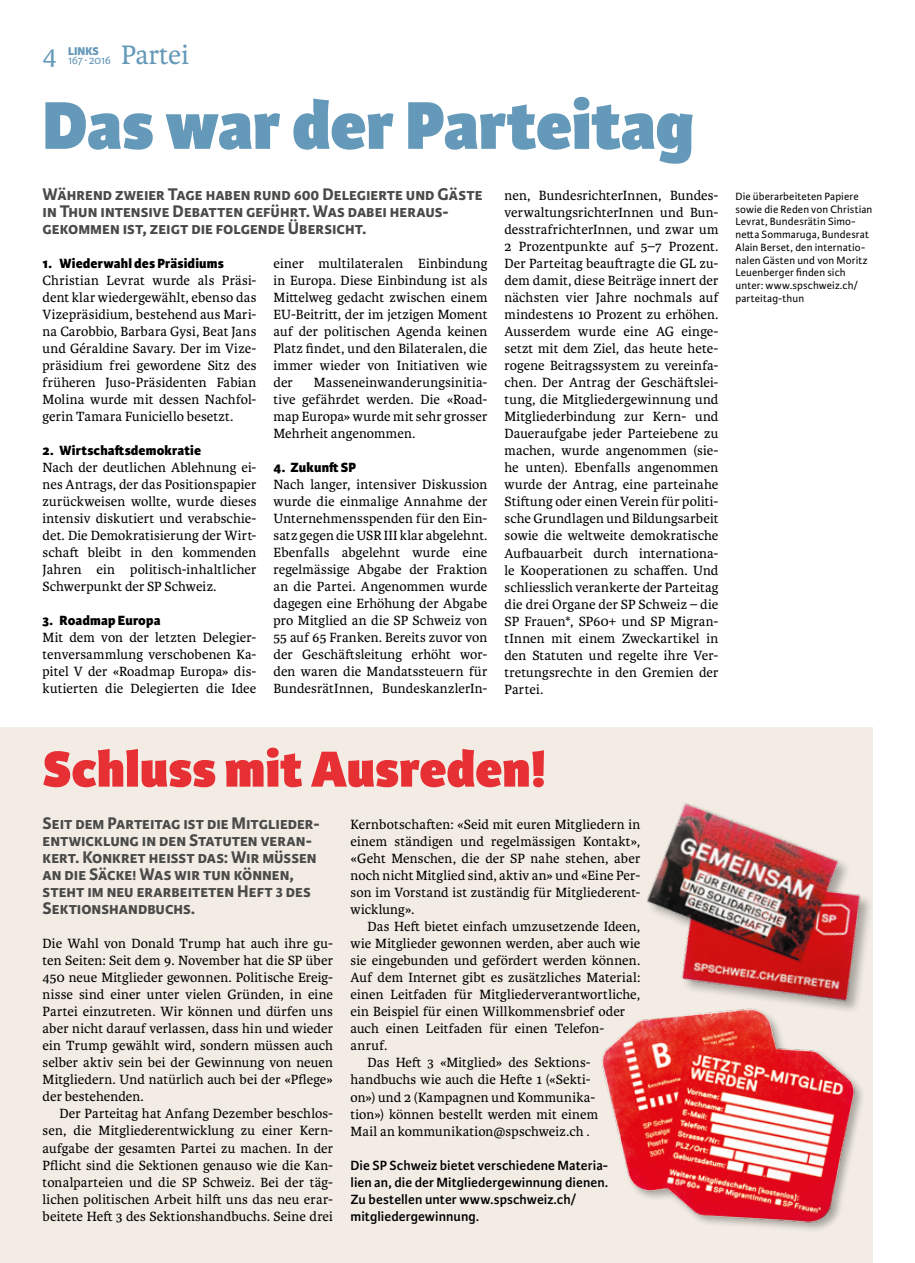
<style>
.page{position:relative;width:915px;height:1263px;background:#fff}
.page>*{position:absolute;margin:0;border:0;box-sizing:border-box;transform-origin:0 0}
.t1{font:800 72px "Karmina Sans";color:#6599b9}
.t2{font:800 54px "Karmina Sans";color:#e73034}
.t3{font:28.5px "Karmina";color:#6599b9}
.t4{font:700 18px/17px "Karmina Sans";color:#4a4a49}
.t5{font:14.25px/17px "Karmina";letter-spacing:.01em;color:#000;text-align:justify}
.t6{font:600 14.25px/17px "Karmina Sans";letter-spacing:.005em;color:#000}
.t7{font:800 14.25px "Karmina Sans";letter-spacing:.01em;color:#000}
.t8{font:12px "Karmina Sans";letter-spacing:-.04em;color:#6599b9}
.t9{font:800 12px "Karmina Sans";color:#6599b9}
.t10{font:11.25px/12.8px "Karmina Sans";letter-spacing:.015em;color:#000}
</style>
<div class="page">
<div style="left:0;top:727px;width:872px;height:536px;background:#f2ece4"></div>
<img style="left:646px;top:768px;width:227px;height:272px">
<div style="left:600px;top:1007px;width:265px;height:226px;background:#f2ece4"></div>
<img style="left:601px;top:1003px;width:260px;height:226px">
<p class="t8" style="left:68px;top:53px;width:45px">167 ∙ 2016</p>
<h3 class="t3" style="left:121px;top:39px;width:69px">Partei</h3>
<h1 class="t1" style="left:43px;top:83px;width:652px">Das war der Parteitag</h1>
<p class="t4" style="left:43px;top:186px;width:441px">Während zweier Tage haben rund 600 Delegierte und Gäste in Thun intensive Debatten geführt. Was dabei heraus&shy;gekommen ist, zeigt die folgende Übersicht.</p>
<p class="t7" style="left:43px;top:255px;width:183px">1. Wiederwahl des Präsidiums</p>
<p class="t5" style="left:43px;top:272px;width:215px">Christian Levrat wurde als Präsi&shy;dent klar wiedergewählt, ebenso das Vizepräsidium, bestehend aus Mari&shy;na Carobbio, Barbara Gysi, Beat Jans und Géraldine Savary. Der im Vize&shy;präsidium frei gewordene Sitz des früheren Juso-Präsidenten Fabian Molina wurde mit dessen Nachfol&shy;gerin Tamara Funiciello besetzt.</p>
<p class="t7" style="left:43px;top:442px;width:160px">2. Wirtschaftsdemokratie</p>
<p class="t5" style="left:43px;top:459px;width:215px">Nach der deutlichen Ablehnung ei&shy;nes Antrags, der das Positionspapier zurückweisen wollte, wurde dieses intensiv diskutiert und verabschie&shy;det. Die Demokratisierung der Wirt&shy;schaft bleibt in den kommenden Jahren ein politisch-inhaltlicher Schwerpunkt der SP Schweiz.</p>
<p class="t7" style="left:43px;top:612px;width:119px">3. Roadmap Europa</p>
<p class="t5" style="left:43px;top:629px;width:215px">Mit dem von der letzten Delegier&shy;tenversammlung verschobenen Ka&shy;pitel V der «Roadmap Europa» dis&shy;kutierten die Delegierten die Idee</p>
<h3 class="t3" style="left:43px;top:39px;width:16px">4</h3>
<p class="t9" style="left:68px;top:44px;width:32px">LINKS</p>
<p class="t5" style="left:504px;top:187px;width:215px">nen, BundesrichterInnen, Bundes&shy;verwaltungsrichterInnen und Bun&shy;desstrafrichterInnen, und zwar um 2 Prozentpunkte auf 5–7 Prozent.<br>Der Parteitag beauftragte die GL zu&shy;dem damit, diese Beiträge innert der nächsten vier Jahre nochmals auf mindestens 10 Prozent zu erhöhen.<br>Ausserdem wurde eine AG einge&shy;setzt mit dem Ziel, das heute hete&shy;rogene Beitragssystem zu vereinfa&shy;chen. Der Antrag der Geschäftslei&shy;tung, die Mitgliedergewinnung und Mitgliederbindung zur Kern- und Daueraufgabe jeder Parteiebene zu machen, wurde angenommen (sie&shy;he unten). Ebenfalls angenommen wurde der Antrag, eine parteinahe Stiftung oder einen Verein für politi&shy;sche Grundlagen und Bildungsarbeit sowie die weltweite demokratische Aufbauarbeit durch internationa&shy;le Kooperationen zu schaffen. Und schliesslich verankerte der Parteitag die drei Organe der SP Schweiz – die SP Frauen*, SP60+ und SP Migran&shy;tInnen mit einem Zweckartikel in den Statuten und regelte ihre Ver&shy;tretungsrechte in den Gremien der Partei.</p>
<p class="t5" style="left:273px;top:255px;width:215px">einer multilateralen Einbindung in Europa. Diese Einbindung ist als Mittelweg gedacht zwischen einem EU-Beitritt, der im jetzigen Moment auf der politischen Agenda keinen Platz findet, und den Bilateralen, die immer wieder von Initiativen wie der</p>
<p class="t5" style="left:273px;top:374px;width:215px;text-indent:40px">Masseneinwanderungsinitia&shy;tive gefährdet werden. Die «Road&shy;map Europa» wurde mit sehr grosser Mehrheit angenommen.</p>
<p class="t7" style="left:273px;top:459px;width:84px">4. Zukunft SP</p>
<p class="t5" style="left:273px;top:476px;width:215px">Nach langer, intensiver Diskussion wurde die einmalige Annahme der Unternehmensspenden für den Ein&shy;satz gegen die USR III klar abgelehnt.<br>Ebenfalls abgelehnt wurde eine regelmässige Abgabe der Fraktion an die Partei. Angenommen wurde dagegen eine Erhöhung der Abgabe pro Mitglied an die SP Schweiz von 55 auf 65 Franken. Bereits zuvor von der Geschäftsleitung erhöht wor&shy;den waren die Mandatssteuern für BundesrätInnen, BundeskanzlerIn-</p>
<p class="t10" style="left:735px;top:190px;width:138px">Die überarbeiteten Papiere sowie die Reden von Christian<br>Levrat, Bundesrätin Simo&shy;netta Sommaruga, Bundesrat<br>Alain Berset, den internatio&shy;nalen Gästen und von Moritz<br>Leuenberger finden sich unter: www.spschweiz.ch/ parteitag-thun</p>
<h2 class="t2" style="left:43px;top:737px;width:505px">Schluss mit Ausreden!</h2>
<p class="t5" style="left:350px;top:816px;width:291px">Kernbotschaften: «Seid mit euren Mitgliedern in einem ständigen und regelmässigen Kontakt», «Geht Menschen, die der SP nahe stehen, aber noch nicht Mitglied sind, aktiv an» und «Eine Per&shy;son im Vorstand ist zuständig für Mitgliederent&shy;wicklung».</p>
<p class="t5" style="left:367px;top:918px;width:274px">Das Heft bietet einfach umzusetzende Ideen,</p>
<p class="t5" style="left:350px;top:935px;width:291px">wie Mitglieder gewonnen werden, aber auch wie</p>
<p class="t5" style="left:350px;top:952px;width:291px">sie eingebunden und gefördert werden können.</p>
<p class="t5" style="left:350px;top:969px;width:291px">Auf dem Internet gibt es zusätzliches Material:</p>
<p class="t5" style="left:350px;top:986px;width:291px">einen Leitfaden für Mitgliederverantwortliche,</p>
<p class="t5" style="left:350px;top:1003px;width:276px">ein Beispiel für einen Willkommensbrief oder</p>
<p class="t5" style="left:350px;top:1020px;width:254px">auch einen Leitfaden für einen Telefon-</p>
<p class="t5" style="left:350px;top:1037px;width:38px">anruf.</p>
<p class="t5" style="left:367px;top:1054px;width:225px">Das Heft 3 «Mitglied» des Sektions-</p>
<p class="t5" style="left:350px;top:1071px;width:241px">handbuchs wie auch die Hefte 1 («Sekti-</p>
<p class="t5" style="left:350px;top:1088px;width:246px">on») und 2 (Kampagnen und Kommunika-</p>
<p class="t5" style="left:350px;top:1105px;width:249px">tion») können bestellt werden mit einem</p>
<p class="t5" style="left:350px;top:1123px;width:240px">Mail an kommunikation@spschweiz.ch .</p>
<p class="t6" style="left:350px;top:1157px;width:259px">Die SP Schweiz bietet verschiedene Materia&shy;lien an, die der Mitgliedergewinnung dienen.<br>Zu bestellen unter www.spschweiz.ch/ mitgliedergewinnung.</p>
<p class="t4" style="left:43px;top:815px;width:278px">Seit dem Parteitag ist die Mitglieder&shy;entwicklung in den Statuten veran&shy;kert. Konkret heisst das: Wir müssen an die Säcke! Was wir tun können, steht im neu erarbeiteten Heft 3 des Sektionshandbuchs.</p>
<p class="t5" style="left:43px;top:935px;width:292px">Die Wahl von Donald Trump hat auch ihre gu&shy;ten Seiten: Seit dem 9. November hat die SP über 450 neue Mitglieder gewonnen. Politische Ereig&shy;nisse sind einer unter vielen Gründen, in eine Partei einzutreten. Wir können und dürfen uns aber nicht darauf verlassen, dass hin und wieder ein Trump gewählt wird, sondern müssen auch selber aktiv sein bei der Gewinnung von neuen Mitgliedern. Und natürlich auch bei der «Pflege» der bestehenden.</p>
<p class="t5" style="left:43px;top:1105px;width:292px;text-indent:17px">Der Parteitag hat Anfang Dezember beschlos&shy;sen, die Mitgliederentwicklung zu einer Kern&shy;aufgabe der gesamten Partei zu machen. In der Pflicht sind die Sektionen genauso wie die Kan&shy;tonalparteien und die SP Schweiz. Bei der täg&shy;lichen politischen Arbeit hilft uns das neu erar&shy;beitete Heft 3 des Sektionshandbuchs. Seine drei</p>
</div>
